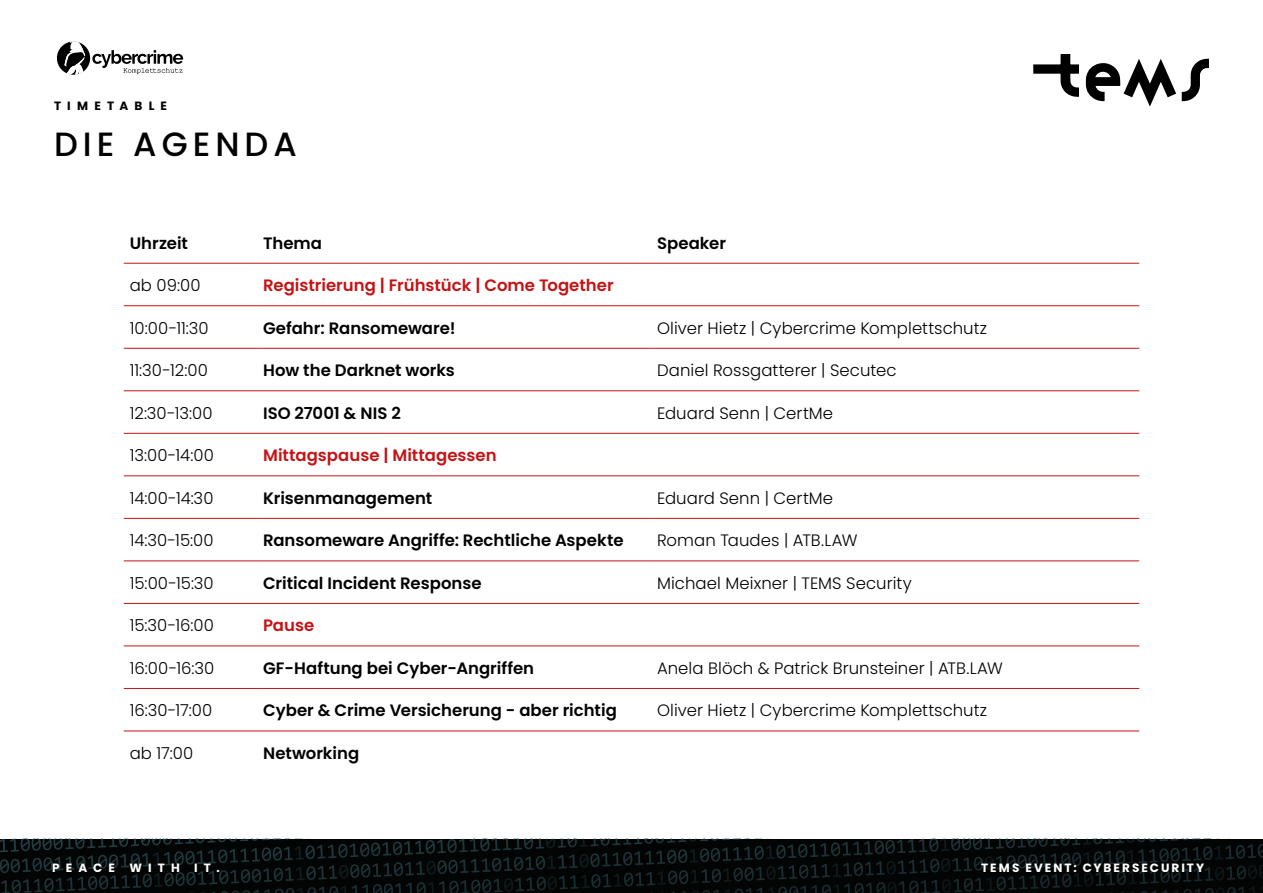
<style>
.page{position:relative;width:1263px;height:893px;background:#fff}
.page>*{position:absolute;margin:0;border:0;box-sizing:border-box;transform-origin:0 0}
.t1{font:500 33.6px "Poppins";letter-spacing:.15em;color:#000}
.t2{font:300 16.5px "Poppins";letter-spacing:.005em;color:#000}
.t3{font:600 16.5px "Poppins";color:#000}
.t4{font:600 16.5px "Poppins";color:#c51315}
.t5{font:700 12px "Poppins";letter-spacing:.175em;color:#fff}
.t6{font:700 12px "Poppins";letter-spacing:.51em;color:#fff}
.t7{font:700 12px "Poppins";letter-spacing:.51em;color:#000}
</style>
<div class="page">
<svg style="left:0;top:839px;width:1263px;height:54px;background:#080d0e"></svg>
<svg style="left:1033px;top:54px;width:46px;height:43px"></svg>
<svg style="left:1182px;top:59px;width:27px;height:42px"></svg>
<svg style="left:1086px;top:59px;width:90px;height:48px"></svg>
<svg style="left:124px;top:306px;width:1015px;height:340px"></svg>
<svg style="left:124px;top:434px;width:1015px;height:41px"></svg>
<hr style="left:124px;top:263px;width:133px;height:1px;background:#c51315">
<hr style="left:257px;top:263px;width:394px;height:1px;background:#c51315">
<hr style="left:651px;top:263px;width:488px;height:1px;background:#c51315">
<hr style="left:124px;top:305px;width:133px;height:1px;background:#c51315">
<hr style="left:257px;top:305px;width:394px;height:1px;background:#c51315">
<hr style="left:651px;top:305px;width:488px;height:1px;background:#c51315">
<hr style="left:124px;top:348px;width:133px;height:1px;background:#c51315">
<hr style="left:257px;top:348px;width:394px;height:1px;background:#c51315">
<hr style="left:651px;top:348px;width:488px;height:1px;background:#c51315">
<hr style="left:124px;top:390px;width:133px;height:1px;background:#c51315">
<hr style="left:257px;top:390px;width:394px;height:1px;background:#c51315">
<hr style="left:651px;top:390px;width:488px;height:1px;background:#c51315">
<hr style="left:124px;top:433px;width:133px;height:1px;background:#c51315">
<hr style="left:257px;top:433px;width:394px;height:1px;background:#c51315">
<hr style="left:651px;top:433px;width:488px;height:1px;background:#c51315">
<hr style="left:124px;top:475px;width:133px;height:1px;background:#c51315">
<hr style="left:257px;top:475px;width:394px;height:1px;background:#c51315">
<hr style="left:651px;top:475px;width:488px;height:1px;background:#c51315">
<hr style="left:124px;top:518px;width:133px;height:1px;background:#c51315">
<hr style="left:257px;top:518px;width:394px;height:1px;background:#c51315">
<hr style="left:651px;top:518px;width:488px;height:1px;background:#c51315">
<hr style="left:124px;top:560px;width:133px;height:1px;background:#c51315">
<hr style="left:257px;top:560px;width:394px;height:1px;background:#c51315">
<hr style="left:651px;top:560px;width:488px;height:1px;background:#c51315">
<hr style="left:124px;top:603px;width:133px;height:1px;background:#c51315">
<hr style="left:257px;top:603px;width:394px;height:1px;background:#c51315">
<hr style="left:651px;top:603px;width:488px;height:1px;background:#c51315">
<hr style="left:124px;top:646px;width:133px;height:1px;background:#c51315">
<hr style="left:257px;top:646px;width:394px;height:1px;background:#c51315">
<hr style="left:651px;top:646px;width:488px;height:1px;background:#c51315">
<hr style="left:124px;top:688px;width:133px;height:1px;background:#c51315">
<hr style="left:257px;top:688px;width:394px;height:1px;background:#c51315">
<hr style="left:651px;top:688px;width:488px;height:1px;background:#c51315">
<hr style="left:124px;top:731px;width:133px;height:1px;background:#c51315">
<hr style="left:257px;top:731px;width:394px;height:1px;background:#c51315">
<hr style="left:651px;top:731px;width:488px;height:1px;background:#c51315">
<div style="left:57px;top:41px;width:33px;height:34px;background:#000;border-radius:50%"></div>
<svg style="left:64px;top:41px;width:21px;height:34px"></svg>
<svg style="left:92px;top:50px;width:91px;height:24px"></svg>
<p class="t7" style="left:54px;top:99px;width:115px">TIMETABLE</p>
<h1 class="t1" style="left:54px;top:125px;width:244px">DIE AGENDA</h1>
<p class="t3" style="left:130px;top:233px;width:60px">Uhrzeit</p>
<p class="t3" style="left:263px;top:233px;width:61px">Thema</p>
<p class="t3" style="left:657px;top:233px;width:70px">Speaker</p>
<p class="t2" style="left:130px;top:276px;width:72px">ab 09:00</p>
<p class="t4" style="left:263px;top:276px;width:352px">Registrierung | Frühstück | Come Together</p>
<p class="t2" style="left:130px;top:318px;width:80px">10:00-11:30</p>
<p class="t3" style="left:263px;top:318px;width:194px">Gefahr: Ransomeware!</p>
<p class="t2" style="left:657px;top:318px;width:332px">Oliver Hietz | Cybercrime Komplettschutz</p>
<p class="t2" style="left:130px;top:361px;width:80px">11:30-12:00</p>
<p class="t3" style="left:263px;top:361px;width:193px">How the Darknet works</p>
<p class="t2" style="left:657px;top:361px;width:241px">Daniel Rossgatterer | Secutec</p>
<p class="t2" style="left:130px;top:403px;width:84px">12:30-13:00</p>
<p class="t3" style="left:263px;top:403px;width:139px">ISO 27001 &amp; NIS 2</p>
<p class="t2" style="left:657px;top:403px;width:178px">Eduard Senn | CertMe</p>
<p class="t2" style="left:130px;top:446px;width:86px">13:00-14:00</p>
<p class="t4" style="left:263px;top:446px;width:235px">Mittagspause | Mittagessen</p>
<p class="t2" style="left:130px;top:488px;width:85px">14:00-14:30</p>
<p class="t3" style="left:263px;top:488px;width:171px">Krisenmanagement</p>
<p class="t2" style="left:657px;top:488px;width:178px">Eduard Senn | CertMe</p>
<p class="t2" style="left:130px;top:531px;width:85px">14:30-15:00</p>
<p class="t3" style="left:263px;top:531px;width:362px">Ransomeware Angriffe: Rechtliche Aspekte</p>
<p class="t2" style="left:657px;top:531px;width:202px">Roman Taudes | ATB.LAW</p>
<p class="t2" style="left:130px;top:573px;width:86px">15:00-15:30</p>
<p class="t3" style="left:263px;top:573px;width:220px">Critical Incident Response</p>
<p class="t2" style="left:657px;top:573px;width:256px">Michael Meixner | TEMS Security</p>
<p class="t2" style="left:130px;top:616px;width:86px">15:30-16:00</p>
<p class="t4" style="left:263px;top:616px;width:53px">Pause</p>
<p class="t2" style="left:130px;top:658px;width:86px">16:00-16:30</p>
<p class="t3" style="left:263px;top:658px;width:273px">GF-Haftung bei Cyber-Angriffen</p>
<p class="t2" style="left:657px;top:658px;width:347px">Anela Blöch &amp; Patrick Brunsteiner | ATB.LAW</p>
<p class="t2" style="left:130px;top:701px;width:84px">16:30-17:00</p>
<p class="t3" style="left:263px;top:701px;width:355px">Cyber &amp; Crime Versicherung - aber richtig</p>
<p class="t2" style="left:657px;top:701px;width:332px">Oliver Hietz | Cybercrime Komplettschutz</p>
<p class="t2" style="left:130px;top:743px;width:65px">ab 17:00</p>
<p class="t3" style="left:263px;top:743px;width:98px">Networking</p>
<p class="t6" style="left:52px;top:861px;width:169px">PEACE WITH IT.</p>
<p class="t5" style="left:981px;top:861px;width:224px">TEMS EVENT: CYBERSECURITY</p>
</div>
